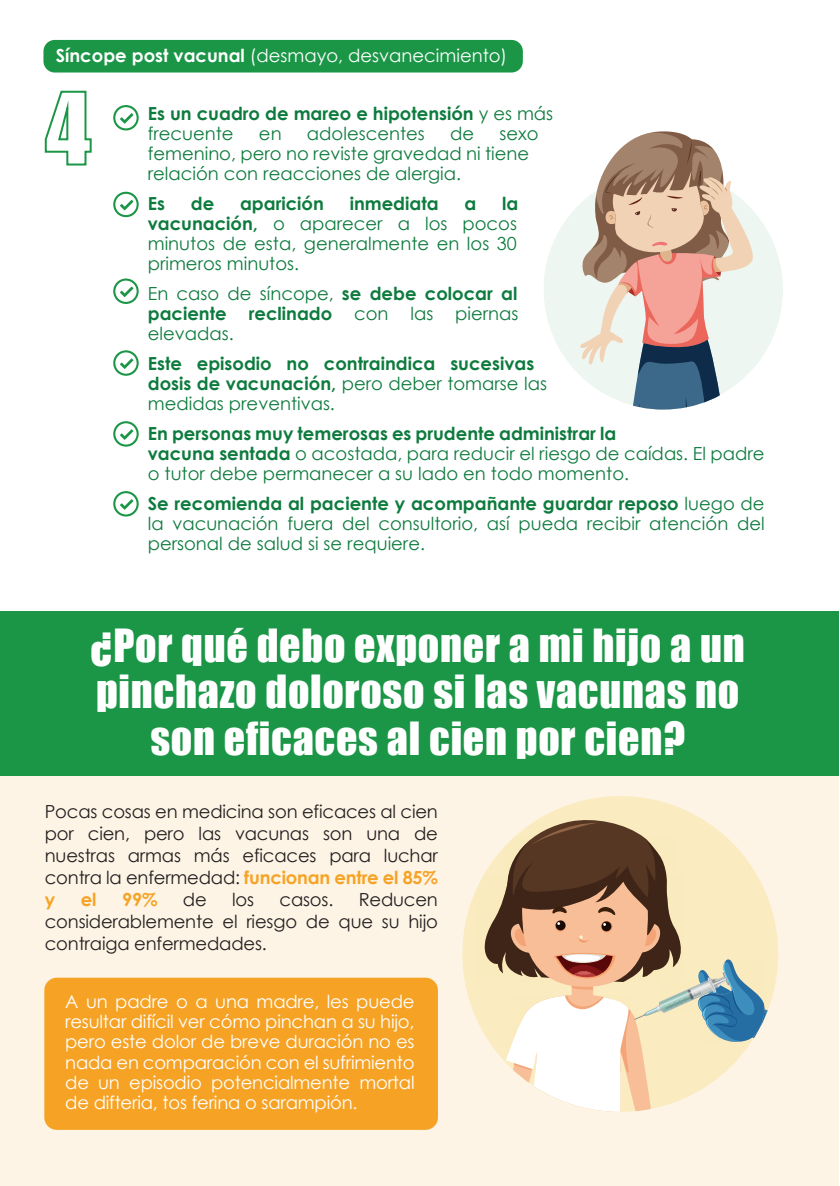
<style>
.page{position:relative;width:840px;height:1186px;background:#fff}
.page>*{position:absolute;margin:0;border:0;box-sizing:border-box;transform-origin:0 0}
.t1{font:42px/46px "Impact";letter-spacing:.015em;color:#fff;text-align:center}
.t2{font:18px/20px "Century Gothic";color:#0e7b3e;text-align:justify}
.t3{font:18px/20px "Century Gothic";letter-spacing:-.01em;color:#fff;text-align:justify}
.t4{font:18px/22px "Century Gothic";letter-spacing:-.01em;color:#231f20;text-align:justify}
.t5{font:700 18px/20px "Century Gothic";color:#0e7b3e}
.t6{font:700 18px "Century Gothic";color:#f6a325}
.s1{font-weight:700}
.s2{font-weight:400}
.s3{font-weight:700;color:#f6a325}
</style>
<div class="page">
<div style="left:0;top:688px;width:838px;height:497px;background:#fdf4e5"></div>
<svg style="left:113px;top:105px;width:26px;height:25px"></svg>
<svg style="left:113px;top:192px;width:26px;height:25px"></svg>
<svg style="left:113px;top:278px;width:26px;height:26px"></svg>
<svg style="left:113px;top:350px;width:26px;height:26px"></svg>
<svg style="left:113px;top:421px;width:26px;height:25px"></svg>
<svg style="left:113px;top:491px;width:26px;height:25px"></svg>
<div style="left:43px;top:40px;width:480px;height:32px;background:#1a9646;border-radius:11px"></div>
<svg style="left:44px;top:90px;width:48px;height:76px"></svg>
<div style="left:0;top:611px;width:838px;height:164px;background:#1a9646"></div>
<div style="left:44px;top:977px;width:394px;height:152px;background:#f6a325;border-radius:13px"></div>
<div style="left:543px;top:170px;width:240px;height:239px;background:#edf6f0;border-radius:50%"></div>
<svg style="left:580px;top:131px;width:173px;height:278px"></svg>
<div style="left:462px;top:796px;width:316px;height:315px;background:#faebc0;border-radius:50%"></div>
<svg style="left:475px;top:816px;width:303px;height:295px"></svg>
<p class="t3" style="left:56px;top:45px;width:453px"><span class="s1">Síncope post vacunal</span> (desmayo, desvanecimiento)</p>
<p class="t5" style="left:148px;top:102px;width:407px">Es un cuadro de mareo e hipotensión <span class="s2">y es más frecuente</span></p>
<p class="t2" style="left:259px;top:123px;width:24px">en</p>
<p class="t2" style="left:307px;top:123px;width:119px">adolescentes</p>
<p class="t2" style="left:450px;top:123px;width:26px">de</p>
<p class="t2" style="left:148px;top:123px;width:392px;text-align:left;text-indent:352px">sexo femenino, pero no reviste gravedad ni tiene relación con reacciones de alergia.</p>
<p class="t5" style="left:148px;top:192px;width:19px">Es</p>
<p class="t5" style="left:191px;top:192px;width:25px">de</p>
<p class="t5" style="left:240px;top:192px;width:85px">aparición</p>
<p class="t5" style="left:350px;top:192px;width:90px">inmediata</p>
<p class="t5" style="left:464px;top:192px;width:13px">a</p>
<p class="t2" style="left:148px;top:193px;width:372px;text-indent:354px"><span class="s1">la vacunación,</span> o aparecer a los pocos minutos de esta, generalmente en los 30 primeros minutos.</p>
<p class="t2" style="left:148px;top:283px;width:372px">En caso de síncope, <span class="s1">se debe colocar al paciente reclinado</span> con las piernas elevadas.</p>
<p class="t5" style="left:148px;top:352px;width:401px">Este episodio no contraindica sucesivas dosis de vacunación, <span class="s2">pero deber tomarse las medidas preventivas.</span></p>
<p class="t2" style="left:148px;top:423px;width:618px;text-align:left"><span class="s1">En personas muy temerosas es prudente administrar la<br>vacuna sentada</span> o acostada, para reducir el riesgo de caídas. El padre o tutor debe permanecer a su lado en todo momento.</p>
<p class="t2" style="left:148px;top:493px;width:618px"><span class="s1">Se recomienda al paciente y acompañante guardar reposo</span> luego de la vacunación fuera del consultorio, así pueda recibir atención del personal de salud si se requiere.</p>
<h1 class="t1" style="left:91px;top:621px;width:655px">¿Por qué debo exponer a mi hijo a un pinchazo doloroso si las vacunas no son eficaces al cien por cien?</h1>
<p class="t4" style="left:45px;top:800px;width:394px">Pocas cosas en medicina son eficaces al cien por cien, pero las vacunas son una de nuestras armas más eficaces para luchar contra la enfermedad: <span class="s3">funcionan entre el 85% y</span></p>
<p class="t6" style="left:81px;top:885px;width:17px">el</p>
<p class="t6" style="left:122px;top:885px;width:37px">99%</p>
<p class="t4" style="left:183px;top:888px;width:25px">de</p>
<p class="t4" style="left:232px;top:888px;width:24px">los</p>
<p class="t4" style="left:279px;top:888px;width:55px">casos.</p>
<p class="t4" style="left:45px;top:888px;width:394px;text-indent:314px">Reducen considerablemente el riesgo de que su hijo contraiga enfermedades.</p>
<p class="t3" style="left:65px;top:991px;width:351px">A un padre o a una madre, les puede resultar difícil ver cómo pinchan a su hijo, pero este dolor de breve duración no es nada en comparación con el sufrimiento de un episodio potencialmente mortal de difteria, tos ferina o sarampión.</p>
</div>
